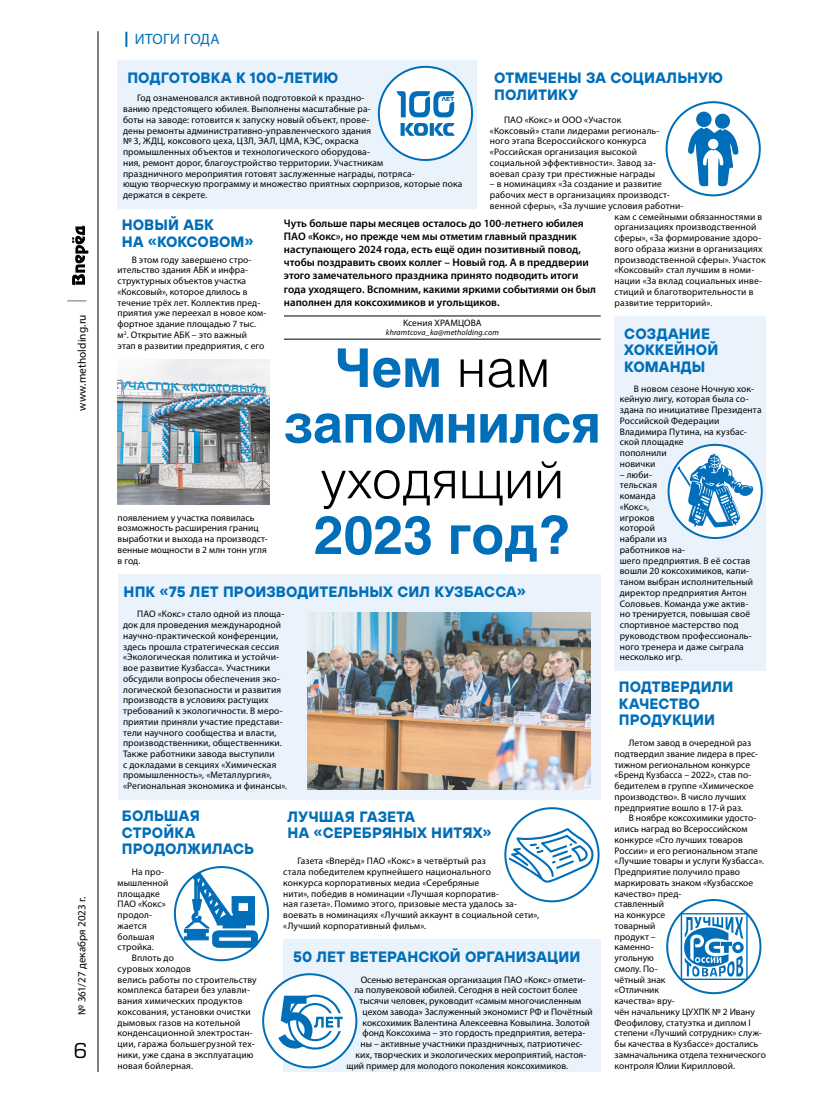
<style>
.page{position:relative;width:820px;height:1106px;background:#fff}
.page>*{position:absolute;margin:0;border:0;box-sizing:border-box;transform-origin:0 0}
.t1{font:700 53px/55.7px "Helios";letter-spacing:-.01em;color:#006eb8;text-align:center}
.t2{font:300 53px "Helios";color:#000}
.t3{font:20px "Europe";color:#000}
.t4{font:700 15px/16.6px "TT Hoves";letter-spacing:.005em;color:#006eb8}
.t5{font:15px "Myriad Pro";letter-spacing:.015em;color:#006eb8}
.t6{font:11.3px "Myriad Pro";letter-spacing:.005em;color:#000}
.t7{font:600 11px/13.2px "Myriad Pro";color:#000}
.t8{font:11px "Myriad Pro";letter-spacing:.005em;color:#000}
.t9{font:9.5px/10.7px "Myriad Pro";letter-spacing:.01em;color:#000}
.t10{font:9.4px "Myriad Pro";letter-spacing:.005em;color:#000}
.t11{font:italic 8px "Myriad Pro";letter-spacing:.015em;color:#000}
.s1{font-weight:300;color:#000}
</style>
<div class="page">
<svg style="left:72px;top:225px;width:16px;height:60px"></svg>
<svg style="left:67px;top:300px;width:19px;height:1px"></svg>
<hr style="left:98px;top:31px;width:1px;height:1040px;background:#000">
<div style="left:118px;top:61px;width:358px;height:148px;background:#eaf3fc"></div>
<div style="left:118px;top:574px;width:482px;height:226px;background:#eaf3fc"></div>
<div style="left:614px;top:316px;width:151px;height:355px;background:#eaf3fc"></div>
<div style="left:283px;top:939px;width:317px;height:132px;background:#eaf3fc"></div>
<hr style="left:284px;top:316px;width:316px;height:1px;background:#000">
<hr style="left:284px;top:339px;width:316px;height:1px;background:#000">
<svg style="left:125px;top:32px;width:2px;height:15px"></svg>
<div style="left:379px;top:67px;width:93px;height:93px;background:#fff;border-radius:50%"></div>
<div style="left:378px;top:66px;width:95px;height:95px;border:2px solid #006eb8;border-radius:50%"></div>
<div style="left:263px;top:974px;width:93px;height:93px;background:#fff;border-radius:50%"></div>
<div style="left:262px;top:973px;width:95px;height:95px;border:2px solid #006eb8;border-radius:50%"></div>
<div style="left:666px;top:899px;width:95px;height:95px;border:2px solid #006eb8;border-radius:50%"></div>
<div style="left:174px;top:866px;width:95px;height:95px;border:2px solid #006eb8;border-radius:50%"></div>
<div style="left:665px;top:101px;width:95px;height:95px;border:2px solid #006eb8;border-radius:50%"></div>
<div style="left:504px;top:807px;width:95px;height:95px;border:2px solid #006eb8;border-radius:50%"></div>
<svg style="left:668px;top:445px;width:93px;height:93px"></svg>
<div style="left:667px;top:444px;width:95px;height:95px;border:2px solid #006eb8;border-radius:50%"></div>
<img style="left:118px;top:359px;width:151px;height:145px">
<img style="left:308px;top:612px;width:282px;height:177px">
<svg style="left:400px;top:123px;width:54px;height:13px"></svg>
<svg style="left:396px;top:91px;width:58px;height:26px"></svg>
<svg style="left:677px;top:453px;width:76px;height:74px;background:#98c4e2"></svg>
<svg style="left:183px;top:866px;width:75px;height:82px"></svg>
<svg style="left:278px;top:994px;width:64px;height:55px"></svg>
<div style="left:695px;top:112px;width:16px;height:15px;background:#006eb8;border-radius:50%"></div>
<div style="left:714px;top:114px;width:15px;height:15px;background:#006eb8;border-radius:50%"></div>
<svg style="left:688px;top:126px;width:50px;height:60px"></svg>
<svg style="left:680px;top:913px;width:67px;height:67px"></svg>
<svg style="left:508px;top:828px;width:87px;height:55px"></svg>
<p class="t6" style="left:75px;top:411px;width:98px;rotate:-90deg">www.metholding.ru</p>
<p class="t8" style="left:75px;top:1015px;width:120px;rotate:-90deg">№ 361/27 декабря 2023 г.</p>
<h2 class="t3" style="left:74px;top:1039px;width:15px">6</h2>
<h3 class="t5" style="left:135px;top:29px;width:86px">ИТОГИ ГОДА</h3>
<h3 class="t4" style="left:127px;top:69px;width:212px">ПОДГОТОВКА К 100-ЛЕТИЮ</h3>
<p class="t9" style="left:123px;top:93px;width:340px;text-indent:14px">Год ознаменовался активной подготовкой к праздно-<br>ванию предстоящего юбилея. Выполнены масштабные ра-<br>боты на заводе: готовится к запуску новый объект, прове-<br>дены ремонты административно-управленческого здания<br>№ 3, ЖДЦ, коксового цеха, ЦЗЛ, ЭАЛ, ЦМА, КЭС, окраска<br>промышленных объектов и технологического оборудова-<br>ния, ремонт дорог, благоустройство территории. Участникам<br>праздничного мероприятия готовят заслуженные награды, потряса-<br>ющую творческую программу и множество приятных сюрпризов, которые пока держатся в секрете.</p>
<h3 class="t4" style="left:494px;top:69px;width:230px">ОТМЕЧЕНЫ ЗА СОЦИАЛЬНУЮ<br>ПОЛИТИКУ</h3>
<p class="t9" style="left:490px;top:114px;width:171px;text-indent:14px">ПАО «Кокс» и ООО «Участок «Коксовый» стали лидерами региональ&shy;ного этапа Всероссийского конкурса «Российская организация высокой социальной эффективности». Завод за&shy;воевал сразу три престижные награды</p>
<p class="t9" style="left:490px;top:179px;width:195px">– в номинациях «За создание и развитие рабочих мест в организациях производст&shy;венной сферы», «За лучшие условия работни-</p>
<p class="t9" style="left:614px;top:211px;width:152px">кам с семейными обязанностями в организациях производственной сферы», «За формирование здоро&shy;вого образа жизни в организациях производственной сферы». Участок «Коксовый» стал лучшим в номи&shy;нации «За вклад социальных инве&shy;стиций и благотворительности в развитие территорий».</p>
<h3 class="t4" style="left:122px;top:216px;width:133px">НОВЫЙ АБК<br>НА «КОКСОВОМ»</h3>
<p class="t9" style="left:118px;top:254px;width:150px;text-indent:14px">В этом году завершено стро&shy;ительство здания АБК и инфра&shy;структурных объектов участка «Коксовый», которое длилось в течение трёх лет. Коллектив пред&shy;приятия уже переехал в новое ком&shy;фортное здание площадью 7 тыс. м<sup>2</sup>. Открытие АБК – это важный этап в развитии предприятия, с его</p>
<p class="t7" style="left:284px;top:216px;width:313px">Чуть больше пары месяцев осталось до 100-летнего юбилея ПАО «Кокс», но прежде чем мы отметим главный праздник наступающего 2024 года, есть ещё один позитивный повод, чтобы поздравить своих коллег – Новый год. А в преддверии этого замечательного праздника принято подводить итоги года уходящего. Вспомним, какими яркими событиями он был наполнен для коксохимиков и угольщиков.</p>
<p class="t10" style="left:403px;top:317px;width:80px">Ксения ХРАМЦОВА</p>
<p class="t11" style="left:385px;top:327px;width:114px">khramtcova_ka@metholding.com</p>
<h3 class="t4" style="left:624px;top:324px;width:95px">СОЗДАНИЕ<br>ХОККЕЙНОЙ<br>КОМАНДЫ</h3>
<p class="t9" style="left:619px;top:383px;width:143px;text-indent:14px">В новом сезоне Ночную хок&shy;кейную лигу, которая была со&shy;здана по инициативе Президента<br>Российской Федерации<br>Владимира Путина, на кузбас&shy;ской площадке<br>пополнили<br>новички</p>
<p class="t9" style="left:619px;top:469px;width:135px">– люби-<br>тельская<br>команда<br>«Кокс»,<br>игроков<br>которой<br>набрали из<br>работников на-<br>шего предприятия. В её состав вошли 20 коксохимиков, капи&shy;таном выбран исполнительный директор предприятия Антон<br>Соловьев. Команда уже актив&shy;но тренируется, повышая своё спортивное мастерство под руководством профессиональ&shy;ного тренера и даже сыграла несколько игр.</p>
<h1 class="t1" style="left:283px;top:340px;width:318px">Чем <span class="s1">нам </span>запомнился</h1>
<h1 class="t2" style="left:320px;top:448px;width:245px">уходящий</h1>
<h1 class="t1" style="left:313px;top:507px;width:258px">2023 год?</h1>
<p class="t9" style="left:118px;top:512px;width:151px">появлением у участка появилась возможность расширения границ выработки и выхода на производст&shy;венные мощности в 2 млн тонн угля в год.</p>
<h3 class="t4" style="left:124px;top:582px;width:404px">НПК «75 ЛЕТ ПРОИЗВОДИТЕЛЬНЫХ СИЛ КУЗБАССА»</h3>
<p class="t9" style="left:123px;top:608px;width:166px;text-indent:14px">ПАО «Кокс» стало одной из площа&shy;док для проведения международной научно-практической конференции, здесь прошла стратегическая сессия «Экологическая политика и устойчи&shy;вое развитие Кузбасса». Участники обсудили вопросы обеспечения эко&shy;логической безопасности и развития производств в условиях растущих требований к экологичности. В меро&shy;приятии приняли участие представи&shy;тели научного сообщества и власти, производственники, общественники.<br>Также работники завода выступили<br>с докладами в секциях «Химическая промышленность», «Металлургия», «Региональная экономика и финансы».</p>
<h3 class="t4" style="left:618px;top:678px;width:116px">ПОДТВЕРДИЛИ<br>КАЧЕСТВО<br>ПРОДУКЦИИ</h3>
<p class="t9" style="left:614px;top:737px;width:144px;text-indent:14px">Летом завод в очередной раз подтвердил звание лидера в прес&shy;тижном региональном конкурсе «Бренд Кузбасса – 2022», став по&shy;бедителем в группе «Химическое производство». В число лучших предприятие вошло в 17-й раз.</p>
<p class="t9" style="left:614px;top:812px;width:153px;text-indent:14px">В ноябре коксохимики удосто&shy;ились наград во Всероссийском конкурсе «Сто лучших товаров<br>России» и его региональном этапе «Лучшие товары и услуги Кузбасса».<br>Предприятие получило право маркировать знаком «Кузбасское качество» пред-<br>ставленный<br>на конкурсе<br>товарный<br>продукт –<br>каменно-<br>угольную<br>смолу. По-<br>чётный знак<br>«Отличник<br>качества» вру-<br>чён начальнику ЦУХПК № 2 Ивану<br>Феофилову, статуэтка и диплом I степени «Лучший сотрудник» служ&shy;бы качества в Кузбассе» достались замначальника отдела технического контроля Юлии Кирилловой.</p>
<h3 class="t4" style="left:122px;top:807px;width:134px">БОЛЬШАЯ<br>СТРОЙКА<br>ПРОДОЛЖИЛАСЬ</h3>
<p class="t9" style="left:118px;top:866px;width:52px;text-indent:14px">На про&shy;мышленной площадке<br>ПАО «Кокс» продол&shy;жается большая стройка.</p>
<p class="t9" style="left:118px;top:952px;width:141px;text-indent:14px">Вплоть до<br>суровых холодов<br>велись работы по строительству комплекса батареи без улавли&shy;вания химических продуктов коксования, установки очистки дымовых газов на котельной конденсационной электростан&shy;ции, гаража большегрузной тех&shy;ники, уже сдана в эксплуатацию новая бойлерная.</p>
<h3 class="t4" style="left:287px;top:807px;width:206px">ЛУЧШАЯ ГАЗЕТА<br>НА «СЕРЕБРЯНЫХ НИТЯХ»</h3>
<p class="t9" style="left:283px;top:855px;width:257px;text-indent:14px">Газета «Вперёд» ПАО «Кокс» в четвёртый раз<br>стала победителем крупнейшего национального<br>конкурса корпоративных медиа «Серебряные<br>нити», победив в номинации «Лучшая корпоратив-<br>ная газета». Помимо этого, призовые места удалось за&shy;воевать в номинациях «Лучший аккаунт в социальной сети», «Лучший корпоративный фильм».</p>
<h3 class="t4" style="left:293px;top:947px;width:289px">50 ЛЕТ ВЕТЕРАНСКОЙ ОРГАНИЗАЦИИ</h3>
<p class="t9" style="left:360px;top:974px;width:226px">Осенью ветеранская организация ПАО «Кокс» отмети-</p>
<p class="t9" style="left:354px;top:984px;width:225px">ла полувековой юбилей. Сегодня в ней состоит более</p>
<p class="t9" style="left:359px;top:995px;width:223px">тысячи человек, руководит «самым многочисленным</p>
<p class="t9" style="left:362px;top:1006px;width:232px">цехом завода» Заслуженный экономист РФ и Почётный</p>
<p class="t9" style="left:362px;top:1017px;width:229px">коксохимик Валентина Алексеевна Ковылина. Золотой</p>
<p class="t9" style="left:362px;top:1027px;width:224px">фонд Коксохима – это гордость предприятия, ветера-</p>
<p class="t9" style="left:360px;top:1038px;width:223px">ны – активные участники праздничных, патриотичес-</p>
<p class="t9" style="left:355px;top:1049px;width:232px">ких, творческих и экологических мероприятий, настоя-</p>
<p class="t9" style="left:346px;top:1060px;width:223px">щий пример для молодого поколения коксохимиков.</p>
</div>
